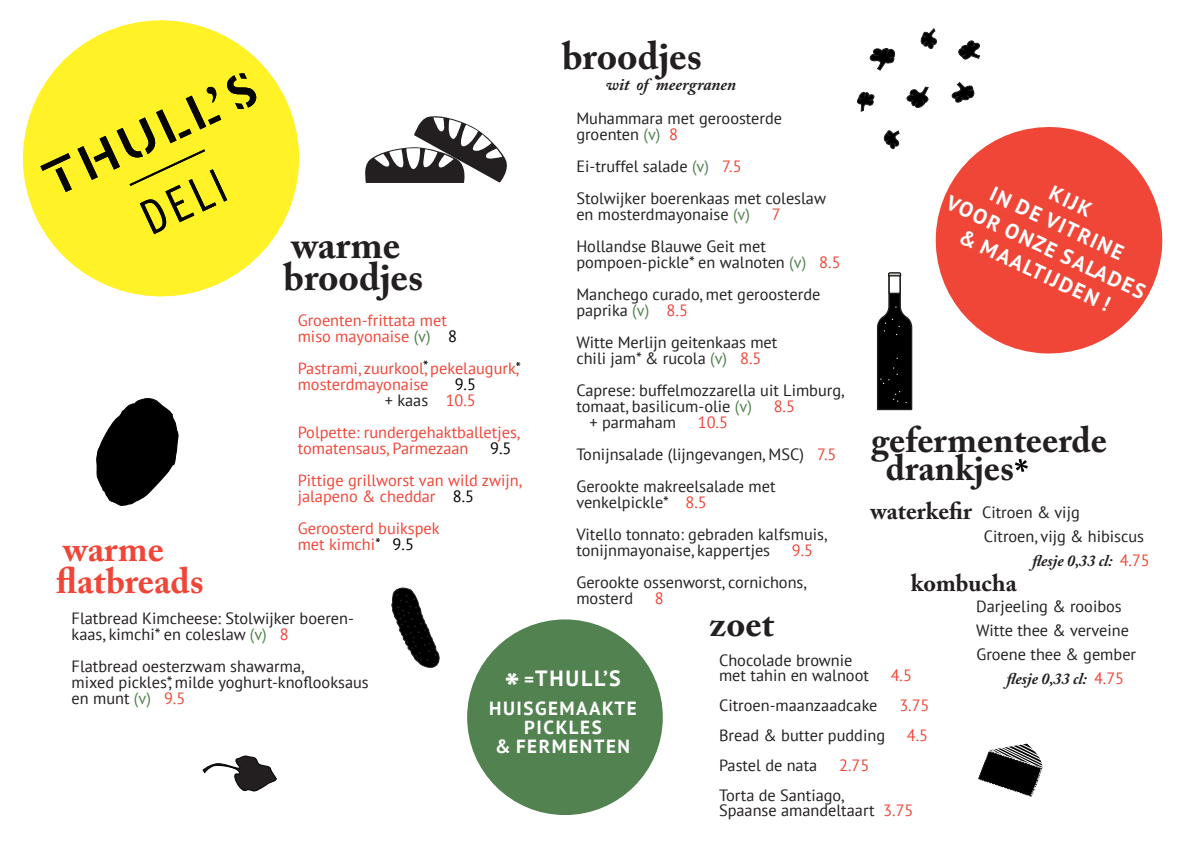
<style>
.page{position:relative;width:1191px;height:842px;background:#fff}
.page>*{position:absolute;margin:0;border:0;box-sizing:border-box;transform-origin:0 0}
.t1{font:700 39px "Adobe Caslon Pro";color:#231f20}
.t2{font:700 36px "Adobe Caslon Pro";color:#231f20}
.t3{font:700 36px "Adobe Caslon Pro";color:#ef4638}
.t4{font:700 24px "Adobe Caslon Pro";color:#231f20}
.t5{font:700 22px "PT Sans";letter-spacing:.08em;color:#fff}
.t6{font:700 21px "PT Sans";color:#fff}
.t7{font:700 19px/19px "PT Sans";letter-spacing:.08em;color:#fff;text-align:center}
.t8{font:italic 700 17px "Adobe Caslon Pro";color:#231f20}
.t9{font:16.3px/16px "PT Sans";color:#231f20}
.t10{font:16.3px/16px "PT Sans";color:#ef4638}
.t11{font:italic 700 16.3px "Adobe Caslon Pro";color:#231f20}
.t12{font:16.3px "PT Sans";color:#ef4637}
.t13{font:16.3px "PT Sans";color:#000}
.s1{color:#528250}
.s2{color:#ef4638}
.s3{color:#ef4637}
.s4{color:#000}
.s5{font-family:"PT Sans";font-weight:400;font-style:normal;color:#ef4638}
.s6{font-weight:700;font-size:18px;color:#fff}
.s7{font-size:41px}
.s8{font-size:19px}
</style>
<div class="page">
<svg style="left:22px;top:20px;width:278px;height:277px;fill:#fff226"></svg>
<svg style="left:40px;top:73px;width:216px;height:161px;background:#e5da24"></svg>
<svg style="left:935px;top:127px;width:228px;height:227px;fill:#ef4638"></svg>
<div style="left:467px;top:619px;width:196px;height:196px;background:#528250;border-radius:50%"></div>
<svg style="left:365px;top:116px;width:142px;height:67px"></svg>
<svg style="left:96px;top:398px;width:82px;height:108px"></svg>
<svg style="left:423px;top:360px;width:5px;height:5px"></svg>
<svg style="left:516px;top:362px;width:4px;height:4px"></svg>
<svg style="left:376px;top:538px;width:4px;height:4px"></svg>
<svg style="left:1015px;top:459px;width:13px;height:13px"></svg>
<svg style="left:391px;top:587px;width:48px;height:81px"></svg>
<svg style="left:869px;top:48px;width:27px;height:23px"></svg>
<svg style="left:951px;top:83px;width:24px;height:20px"></svg>
<svg style="left:906px;top:87px;width:22px;height:21px"></svg>
<svg style="left:856px;top:91px;width:19px;height:21px"></svg>
<svg style="left:883px;top:130px;width:17px;height:20px"></svg>
<svg style="left:920px;top:28px;width:17px;height:21px"></svg>
<svg style="left:876px;top:272px;width:37px;height:139px"></svg>
<svg style="left:978px;top:743px;width:65px;height:54px"></svg>
<svg style="left:202px;top:755px;width:75px;height:37px"></svg>
<svg style="left:958px;top:40px;width:23px;height:20px"></svg>
<p class="t1" style="left:562px;top:33px;width:141px">broodjes</p>
<p class="t8" style="left:606px;top:74px;width:132px">wit of meergranen</p>
<p class="t9" style="left:576px;top:109px;width:207px">Muhammara met geroosterde groenten <span class="s1">(v)</span> <span class="s2">8</span></p>
<p class="t9" style="left:576px;top:157px;width:167px">Ei-truffel salade <span class="s1">(v)</span> <span class="s2">7.5</span></p>
<p class="t9" style="left:576px;top:189px;width:251px">Stolwijker boerenkaas met coleslaw</p>
<p class="t9" style="left:576px;top:205px;width:175px">en mosterdmayonaise <span class="s1">(v)</span></p>
<p class="t10" style="left:772px;top:205px;width:10px">7</p>
<p class="t9" style="left:576px;top:237px;width:191px">Hollandse Blauwe Geit met</p>
<p class="t9" style="left:576px;top:253px;width:266px">pompoen-pickle* en walnoten <span class="s1">(v)</span> <span class="s2">8.5</span></p>
<p class="t9" style="left:576px;top:285px;width:245px">Manchego curado, met geroosterde</p>
<p class="t9" style="left:576px;top:301px;width:113px">paprika <span class="s1">(v)</span> <span class="s3">8.5</span></p>
<p class="t9" style="left:576px;top:333px;width:203px">Witte Merlijn geitenkaas met</p>
<p class="t9" style="left:576px;top:349px;width:187px">chili jam* &amp; rucola <span class="s1">(v)</span> <span class="s3">8.5</span></p>
<p class="t9" style="left:576px;top:381px;width:269px">Caprese: buffelmozzarella uit Limburg, tomaat, basilicum-olie <span class="s1">(v)</span></p>
<p class="t6" style="left:1056px;top:179px;width:46px;rotate:25deg">KIJK</p>
<p class="t6" style="left:997px;top:180px;width:147px;rotate:25deg">IN DE VITRINE</p>
<p class="t6" style="left:953px;top:188px;width:219px;rotate:25deg">VOOR ONZE SALADES</p>
<p class="t6" style="left:966px;top:223px;width:165px;rotate:25deg">&amp; MAALTIJDEN !</p>
<p class="t1" style="left:291px;top:222px;width:111px">warme</p>
<p class="t1" style="left:283px;top:254px;width:141px">broodjes</p>
<p class="t10" style="left:298px;top:312px;width:151px">Groenten-frittata met</p>
<p class="t10" style="left:298px;top:328px;width:161px">miso mayonaise <span class="s1">(v)</span> <span class="s4">8</span></p>
<p class="t10" style="left:298px;top:360px;width:223px">Pastrami, zuurkool, pekelaugurk, mosterdmayonaise</p>
<p class="t9" style="left:385px;top:376px;width:93px;text-align:right"><span class="s4">9.5<br></span>+ kaas <span class="s3">10.5</span></p>
<p class="t10" style="left:298px;top:424px;width:224px">Polpette: rundergehaktballetjes, tomatensaus, Parmezaan</p>
<p class="t12" style="left:773px;top:395px;width:23px">8.5</p>
<p class="t9" style="left:589px;top:413px;width:88px">+ parmaham</p>
<p class="t12" style="left:698px;top:411px;width:32px">10.5</p>
<p class="t9" style="left:576px;top:445px;width:262px">Tonijnsalade (lijngevangen, MSC) <span class="s2">7.5</span></p>
<p class="t9" style="left:576px;top:477px;width:201px">Gerookte makreelsalade met</p>
<p class="t9" style="left:576px;top:493px;width:132px">venkelpickle* <span class="s3">8.5</span></p>
<p class="t9" style="left:576px;top:525px;width:252px">Vitello tonnato: gebraden kalfsmuis, tonijnmayonaise, kappertjes</p>
<p class="t2" style="left:871px;top:418px;width:237px">gefermenteerde</p>
<p class="t13" style="left:490px;top:438px;width:23px">9.5</p>
<p class="t10" style="left:298px;top:472px;width:226px">Pittige grillworst van wild zwijn,</p>
<p class="t10" style="left:298px;top:488px;width:178px">jalapeno &amp; cheddar <span class="s4">8.5</span></p>
<p class="t10" style="left:298px;top:520px;width:143px">Geroosterd buikspek</p>
<p class="t10" style="left:298px;top:536px;width:118px">met kimchi <span class="s4">9.5</span></p>
<p class="t2" style="left:885px;top:446px;width:130px">drankjes</p>
<p class="t9" style="left:982px;top:504px;width:99px">Citroen &amp; vijg</p>
<p class="t9" style="left:983px;top:528px;width:162px">Citroen, vijg &amp; hibiscus</p>
<p class="t11" style="left:1032px;top:551px;width:119px">flesje 0,33 cl: <span class="s5">4.75</span></p>
<p class="t4" style="left:870px;top:497px;width:103px">waterkefir</p>
<p class="t10" style="left:792px;top:541px;width:23px">9.5</p>
<p class="t9" style="left:576px;top:573px;width:232px">Gerookte ossenworst, cornichons,</p>
<p class="t9" style="left:576px;top:589px;width:58px">mosterd</p>
<p class="t10" style="left:655px;top:589px;width:10px">8</p>
<p class="t3" style="left:63px;top:528px;width:102px">warme</p>
<p class="t3" style="left:56px;top:560px;width:149px">flatbreads</p>
<p class="t4" style="left:911px;top:569px;width:107px">kombucha</p>
<p class="t9" style="left:876px;top:598px;width:247px"><span class="s6">KOMBUCHA</span> Darjeeling &amp; rooibos</p>
<p class="t9" style="left:976px;top:622px;width:154px">Witte thee &amp; verveine</p>
<p class="t9" style="left:976px;top:646px;width:161px">Groene thee &amp; gember</p>
<p class="t11" style="left:1006px;top:669px;width:119px">flesje 0,33 cl: <span class="s5">4.75</span></p>
<p class="t9" style="left:72px;top:610px;width:284px">Flatbread Kimcheese: Stolwijker boeren&shy;kaas, kimchi* en coleslaw <span class="s1">(v)</span> <span class="s2">8</span></p>
<p class="t9" style="left:72px;top:658px;width:299px">Flatbread oesterzwam shawarma,<br>mixed pickles*, milde yoghurt-knoflooksaus en munt <span class="s1">(v)</span> <span class="s2">9.5</span></p>
<p class="t2" style="left:709px;top:602px;width:66px">zoet</p>
<p class="t9" style="left:719px;top:652px;width:135px">Chocolade brownie</p>
<p class="t9" style="left:719px;top:667px;width:151px">met tahin en walnoot</p>
<p class="t10" style="left:890px;top:667px;width:23px">4.5</p>
<p class="t9" style="left:719px;top:697px;width:160px">Citroen-maanzaadcake</p>
<p class="t10" style="left:899px;top:697px;width:32px">3.75</p>
<p class="t9" style="left:719px;top:727px;width:167px">Bread &amp; butter pudding</p>
<p class="t10" style="left:907px;top:727px;width:23px">4.5</p>
<p class="t9" style="left:719px;top:757px;width:100px">Pastel de nata</p>
<p class="t10" style="left:839px;top:757px;width:32px">2.75</p>
<p class="t9" style="left:719px;top:787px;width:127px">Torta de Santiago,</p>
<p class="t9" style="left:719px;top:802px;width:196px">Spaanse amandeltaart <span class="s2">3.75</span></p>
<p class="t5" style="left:504px;top:663px;width:118px"><span class="s7">*</span> <span class="s8">=</span>THULL’S</p>
<p class="t7" style="left:489px;top:698px;width:149px">HUISGEMAAKTE</p>
<p class="t7" style="left:495px;top:717px;width:136px">PICKLES<br>&amp; FERMENTEN</p>
</div>
